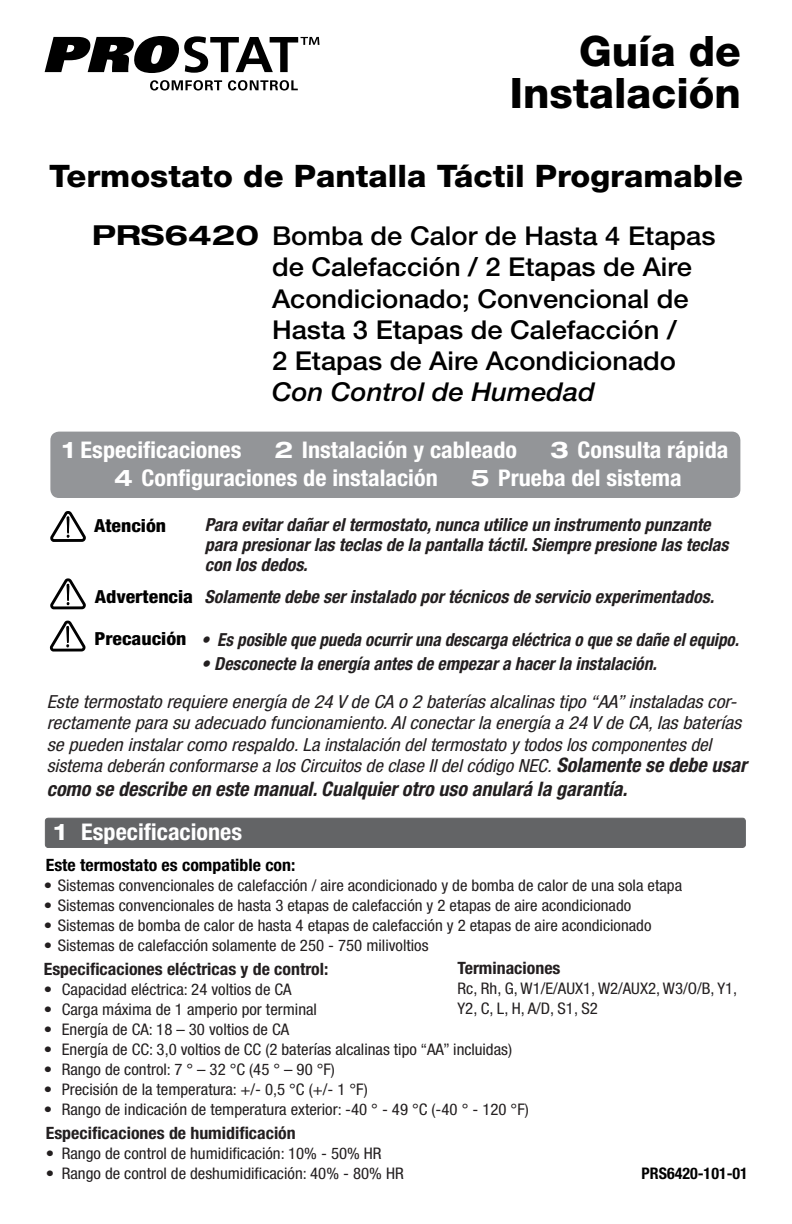
<style>
.page{position:relative;width:792px;height:1224px;background:#fff}
.page>*{position:absolute;margin:0;border:0;box-sizing:border-box;transform-origin:0 0}
.t1{font:800 42px/41.8px "Helvetica Neue LT Std";color:#000;text-align:right}
.t2{font:800 31px "Helvetica Neue LT Std";color:#000;scale:1.05 1}
.t3{font:500 26px/31.2px "Helvetica Neue LT Std";color:#000;scale:1.05 1}
.t4{font:italic 500 26px "Helvetica Neue LT Std";color:#000;scale:1.05 1}
.t5{font:700 condensed 23px "Helvetica Neue LT Std";color:#fff;scale:1.05 1}
.t6{font:italic 700 condensed 20px "Helvetica Neue LT Std";color:#231f20}
.t7{font:italic condensed 18px/21.6px "Helvetica Neue LT Std";color:#231f20;scale:1.1 1}
.t8{font:italic 700 condensed 18px/20px "Helvetica Neue LT Std";color:#231f20}
.t9{font:italic 700 condensed 18px "Helvetica Neue LT Std";color:#231f20;scale:.95 1}
.t10{font:800 condensed 18px "Helvetica Neue LT Std";color:#000;scale:1.1 1}
.t11{font:700 condensed 17px "Helvetica Neue LT Std";color:#231f20;scale:1.05 1}
.t12{font:700 condensed 17px "Helvetica Neue LT Std";color:#000;scale:1.05 1}
.t13{font:condensed 16px/20px "Helvetica Neue LT Std";color:#231f20;scale:1.05 1}
.t14{font:700 condensed 16px "Helvetica Neue LT Std";color:#000}
.s1{font-weight:700;font-stretch:expanded;font-size:27.6px}
.s2{font-stretch:expanded}
.s3{font-weight:800;font-style:normal;color:#000}
.s4{font-weight:700;font-size:20px}
</style>
<div class="page">
<div style="left:50px;top:432px;width:690px;height:66px;background:#939598;border-radius:9px"></div>
<svg style="left:50px;top:511px;width:36px;height:31px"></svg>
<svg style="left:49px;top:621px;width:37px;height:31px"></svg>
<svg style="left:50px;top:578px;width:36px;height:31px"></svg>
<div style="left:45px;top:818px;width:700px;height:29px;background:#636466;border-radius:3px"></div>
<div style="left:45px;top:818px;width:701px;height:30px;border:1px solid #636466;border-radius:3px"></div>
<svg style="left:45px;top:36px;width:274px;height:37px"></svg>
<svg style="left:150px;top:80px;width:72px;height:11px"></svg>
<svg style="left:228px;top:80px;width:70px;height:11px"></svg>
<h1 class="t1" style="left:510px;top:30px;width:233px">Guía de<br>Instalación</h1>
<h2 class="t2" style="left:49px;top:158px;width:662px">Termostato de Pantalla Táctil Programable</h2>
<h3 class="t3" style="left:272px;top:220px;width:424px;text-indent:-180px"><span class="s1">PRS6420</span> Bomba de Calor de Hasta 4 Etapas de Calefacción / 2 Etapas de Aire Acondicionado; Convencional de Hasta 3 Etapas de Calefacción /<br>2 Etapas de Aire Acondicionado</h3>
<h3 class="t4" style="left:272px;top:377px;width:309px">Con Control de Humedad</h3>
<h3 class="t5" style="left:62px;top:436px;width:172px"><span class="s2">1</span> Especificaciones</h3>
<h3 class="t5" style="left:275px;top:436px;width:233px"><span class="s2">2</span> Instalación y cableado</h3>
<h3 class="t5" style="left:550px;top:436px;width:171px"><span class="s2">3</span> Consulta rápida</h3>
<h3 class="t5" style="left:114px;top:464px;width:310px"><span class="s2">4</span> Configuraciones de instalación</h3>
<h3 class="t5" style="left:471px;top:464px;width:202px"><span class="s2">5</span> Prueba del sistema</h3>
<p class="t8" style="left:205px;top:515px;width:525px">Para evitar dañar el termostato, nunca utilice un instrumento punzante para presionar las teclas de la pantalla táctil. Siempre presione las teclas con los dedos.</p>
<p class="t10" style="left:94px;top:515px;width:67px">Atención</p>
<p class="t8" style="left:95px;top:587px;width:621px"><span class="s3">Advertencia</span> Solamente debe ser instalado por técnicos de servicio experimentados.</p>
<p class="t10" style="left:94px;top:627px;width:85px">Precaución</p>
<p class="t9" style="left:201px;top:628px;width:568px">• Es posible que pueda ocurrir una descarga eléctrica o que se dañe el equipo.</p>
<p class="t8" style="left:201px;top:653px;width:457px">• Desconecte la energía antes de empezar a hacer la instalación.</p>
<p class="t7" style="left:47px;top:691px;width:638px">Este termostato requiere energía de 24 V de CA o 2 baterías alcalinas tipo “AA” instaladas cor&shy;rectamente para su adecuado funcionamiento. Al conectar la energía a 24 V de CA, las baterías se pueden instalar como respaldo. La instalación del termostato y todos los componentes del sistema deberán conformarse a los Circuitos de clase II del código NEC. <span class="s4">Solamente se debe usar</span></p>
<p class="t6" style="left:47px;top:777px;width:582px">como se describe en este manual. Cualquier otro uso anulará la garantía.</p>
<h3 class="t5" style="left:54px;top:818px;width:181px"><span class="s2">1</span> Especificaciones</h3>
<p class="t12" style="left:46px;top:855px;width:239px">Este termostato es compatible con:</p>
<p class="t13" style="left:44px;top:875px;width:610px">• Sistemas convencionales de calefacción / aire acondicionado y de bomba de calor de una sola etapa</p>
<p class="t13" style="left:44px;top:895px;width:561px">• Sistemas convencionales de hasta 3 etapas de calefacción y 2 etapas de aire acondicionado</p>
<p class="t13" style="left:44px;top:915px;width:580px">• Sistemas de bomba de calor de hasta 4 etapas de calefacción y 2 etapas de aire acondicionado</p>
<p class="t13" style="left:44px;top:935px;width:368px">• Sistemas de calefacción solamente de 250 - 750 milivoltios</p>
<p class="t11" style="left:44px;top:958px;width:273px">Especificaciones eléctricas y de control:</p>
<p class="t13" style="left:44px;top:979px;width:238px">• Capacidad eléctrica: 24 voltios de CA</p>
<p class="t13" style="left:44px;top:999px;width:262px">• Carga máxima de 1 amperio por terminal</p>
<p class="t13" style="left:44px;top:1019px;width:235px">• Energía de CA: 18 – 30 voltios de CA</p>
<p class="t13" style="left:44px;top:1039px;width:447px">• Energía de CC: 3,0 voltios de CC (2 baterías alcalinas tipo “AA” incluidas)</p>
<p class="t13" style="left:44px;top:1059px;width:279px">• Rango de control: 7 ° – 32 °C (45 ° – 90 °F)</p>
<p class="t13" style="left:44px;top:1079px;width:310px">• Precisión de la temperatura: +/- 0,5 °C (+/- 1 °F)</p>
<p class="t13" style="left:44px;top:1099px;width:463px">• Rango de indicación de temperatura exterior: -40 ° - 49 °C (-40 ° - 120 °F)</p>
<p class="t11" style="left:46px;top:1122px;width:240px">Especificaciones de humidificación</p>
<p class="t13" style="left:46px;top:1143px;width:321px">• Rango de control de humidificación: 10% - 50% HR</p>
<p class="t13" style="left:46px;top:1163px;width:342px">• Rango de control de deshumidificación: 40% - 80% HR</p>
<p class="t11" style="left:458px;top:958px;width:100px">Terminaciones</p>
<p class="t13" style="left:458px;top:978px;width:268px">Rc, Rh, G, W1/E/AUX1, W2/AUX2, W3/O/B, Y1,<br>Y2, C, L, H, A/D, S1, S2</p>
<p class="t14" style="left:642px;top:1164px;width:108px">PRS6420-101-01</p>
</div>
